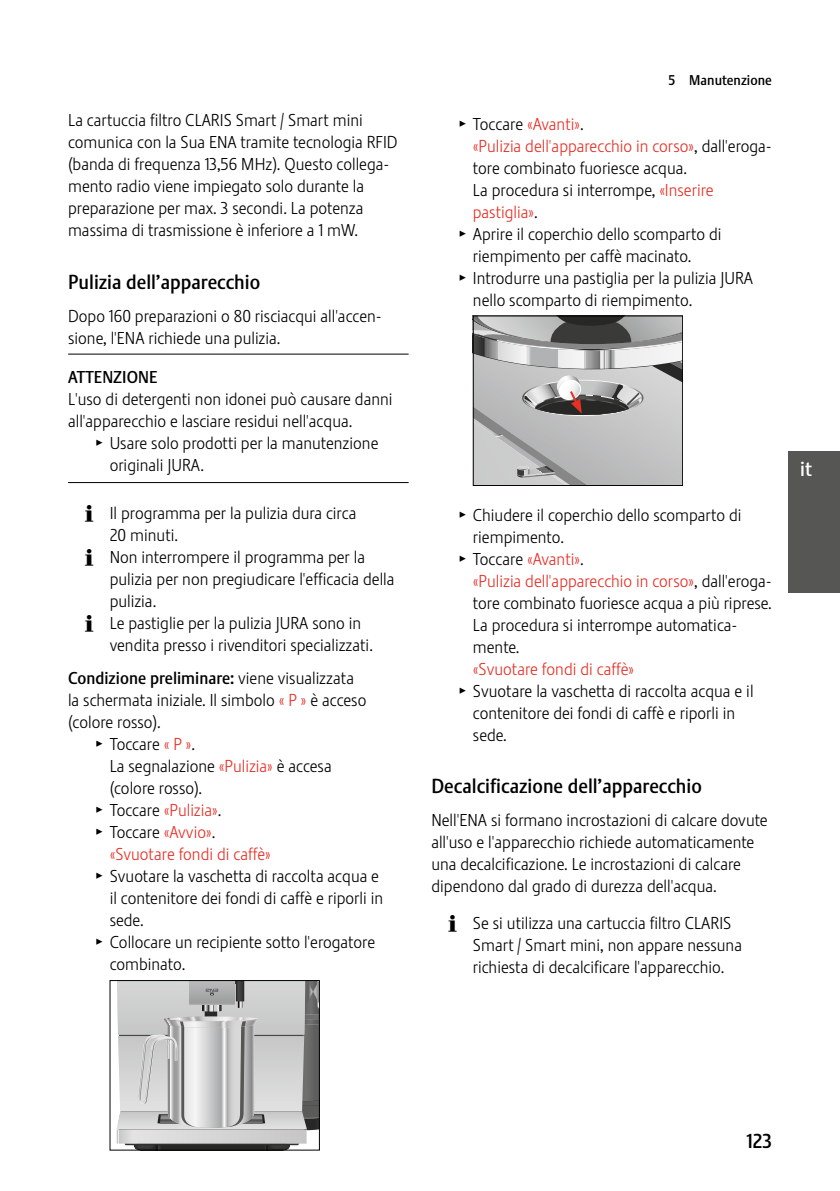
<style>
.page{position:relative;width:840px;height:1191px;background:#fff}
.page>*{position:absolute;margin:0;border:0;box-sizing:border-box;transform-origin:0 0}
.t1{font:20px "Stalemate Pro 2 J Medium";color:#000}
.t2{font:20px "Stalemate LF";color:#fff}
.t3{font:17px/22px "Stalemate Pro 2 J Light";color:#000}
.t4{font:17px "Stalemate Pro 2 J Light";color:#e63026}
.t5{font:17px "Stalemate Pro 2 J Medium";color:#000}
.t6{font:14px "Stalemate Pro 2 J Medium";color:#000}
.s1{font-family:"Jura Pict 2006"}
.s2{font-family:"Stalemate Pro 2 J Light"}
.s3{color:#e63026}
.s4{font-family:"Jura Pict 2006";color:#000}
.s5{color:#000}
</style>
<div class="page">
<div style="left:788px;top:451px;width:51px;height:141px;background:#565655"></div>
<hr style="left:68px;top:353px;width:340px;height:1px;background:#000">
<hr style="left:68px;top:482px;width:340px;height:1px;background:#000">
<svg style="left:117px;top:982px;width:200px;height:166px;background:#c2c3c3"></svg>
<div style="left:110px;top:980px;width:209px;height:170px;border:1px solid #000"></div>
<svg style="left:472px;top:316px;width:210px;height:170px;background:#aeaeae"></svg>
<p class="t3" style="left:68px;top:109px;width:331px">La cartuccia filtro CLARIS Smart / Smart mini comunica con la Sua ENA tramite tecnologia RFID (banda di frequenza 13,56 MHz). Questo collega&shy;mento radio viene impiegato solo durante la preparazione per max. 3 secondi. La potenza massima di trasmissione è inferiore a 1 mW.</p>
<p class="t1" style="left:68px;top:269px;width:193px">Pulizia dell’apparecchio</p>
<p class="t3" style="left:68px;top:305px;width:314px">Dopo 160 preparazioni o 80 risciacqui all'accen&shy;sione, l'ENA richiede una pulizia.</p>
<p class="t5" style="left:68px;top:367px;width:91px">ATTENZIONE</p>
<p class="t3" style="left:68px;top:388px;width:326px">L'uso di detergenti non idonei può causare danni all'apparecchio e lasciare residui nell'acqua.</p>
<p class="t3" style="left:110px;top:432px;width:270px;text-indent:-13px"><span class="s1">T</span> Usare solo prodotti per la manutenzione originali JURA.</p>
<p class="t3" style="left:85px;top:502px;width:272px"><span class="s1">E</span> Il programma per la pulizia dura circa</p>
<p class="t3" style="left:110px;top:524px;width:70px">20 minuti.</p>
<p class="t3" style="left:85px;top:546px;width:281px"><span class="s1">E</span> Non interrompere il programma per la</p>
<p class="t3" style="left:110px;top:568px;width:286px">pulizia per non pregiudicare l'efficacia della</p>
<p class="t3" style="left:110px;top:590px;width:48px">pulizia.</p>
<p class="t3" style="left:85px;top:612px;width:277px"><span class="s1">E</span> Le pastiglie per la pulizia JURA sono in</p>
<p class="t3" style="left:110px;top:634px;width:265px">vendita presso i rivenditori specializzati.</p>
<p class="t5" style="left:68px;top:668px;width:287px">Condizione preliminare: <span class="s2">viene visualizzata</span></p>
<p class="t3" style="left:68px;top:689px;width:299px">la schermata iniziale. Il simbolo <span class="s3">« P »</span> è acceso</p>
<p class="t3" style="left:68px;top:711px;width:94px">(colore rosso).</p>
<p class="t3" style="left:96px;top:733px;width:100px"><span class="s1">T</span> Toccare <span class="s3">« P »</span>.</p>
<p class="t3" style="left:110px;top:755px;width:223px">La segnalazione <span class="s3">«Pulizia»</span> è accesa</p>
<p class="t3" style="left:110px;top:777px;width:94px">(colore rosso).</p>
<p class="t4" style="left:96px;top:800px;width:126px"><span class="s4">T</span> <span class="s5">Toccare</span> «Pulizia»<span class="s5">.</span></p>
<p class="t3" style="left:96px;top:821px;width:120px"><span class="s1">T</span> Toccare <span class="s3">«Avvio»</span>.</p>
<p class="t4" style="left:110px;top:844px;width:163px">«Svuotare fondi di caffè»</p>
<p class="t3" style="left:96px;top:865px;width:284px"><span class="s1">T</span> Svuotare la vaschetta di raccolta acqua e</p>
<p class="t3" style="left:110px;top:887px;width:275px">il contenitore dei fondi di caffè e riporli in</p>
<p class="t3" style="left:110px;top:909px;width:35px">sede.</p>
<p class="t3" style="left:96px;top:931px;width:280px"><span class="s1">T</span> Collocare un recipiente sotto l'erogatore</p>
<p class="t3" style="left:110px;top:953px;width:77px">combinato.</p>
<p class="t6" style="left:668px;top:72px;width:105px">5 Manutenzione</p>
<p class="t3" style="left:459px;top:113px;width:125px"><span class="s1">T</span> Toccare <span class="s3">«Avanti»</span>.</p>
<p class="t4" style="left:472px;top:136px;width:300px">«Pulizia dell'apparecchio in corso»<span class="s5">, dall'eroga-</span></p>
<p class="t3" style="left:472px;top:157px;width:215px">tore combinato fuoriesce acqua.</p>
<p class="t3" style="left:472px;top:179px;width:242px">La procedura si interrompe, <span class="s3">«Inserire</span></p>
<p class="t4" style="left:472px;top:202px;width:66px">pastiglia»<span class="s5">.</span></p>
<p class="t3" style="left:459px;top:223px;width:263px"><span class="s1">T</span> Aprire il coperchio dello scomparto di</p>
<p class="t3" style="left:472px;top:245px;width:220px">riempimento per caffè macinato.</p>
<p class="t3" style="left:459px;top:267px;width:295px"><span class="s1">T</span> Introdurre una pastiglia per la pulizia JURA</p>
<p class="t3" style="left:472px;top:289px;width:221px">nello scomparto di riempimento.</p>
<p class="t3" style="left:459px;top:503px;width:283px"><span class="s1">T</span> Chiudere il coperchio dello scomparto di</p>
<p class="t3" style="left:472px;top:525px;width:92px">riempimento.</p>
<p class="t3" style="left:459px;top:547px;width:125px"><span class="s1">T</span> Toccare <span class="s3">«Avanti»</span>.</p>
<p class="t4" style="left:472px;top:570px;width:300px">«Pulizia dell'apparecchio in corso»<span class="s5">, dall'eroga-</span></p>
<p class="t3" style="left:472px;top:591px;width:300px">tore combinato fuoriesce acqua a più riprese.</p>
<p class="t3" style="left:472px;top:613px;width:265px">La procedura si interrompe automatica-</p>
<p class="t3" style="left:472px;top:635px;width:48px">mente.</p>
<p class="t4" style="left:472px;top:658px;width:163px">«Svuotare fondi di caffè»</p>
<p class="t3" style="left:459px;top:679px;width:295px"><span class="s1">T</span> Svuotare la vaschetta di raccolta acqua e il</p>
<p class="t3" style="left:472px;top:701px;width:263px">contenitore dei fondi di caffè e riporli in</p>
<p class="t3" style="left:472px;top:723px;width:35px">sede.</p>
<p class="t1" style="left:431px;top:774px;width:272px">Decalcificazione dell’apparecchio</p>
<p class="t3" style="left:431px;top:809px;width:338px">Nell'ENA si formano incrostazioni di calcare dovute all'uso e l'apparecchio richiede automaticamente una decalcificazione. Le incrostazioni di calcare dipendono dal grado di durezza dell'acqua.</p>
<p class="t3" style="left:472px;top:912px;width:270px;text-indent:-24px"><span class="s1">E</span> Se si utilizza una cartuccia filtro CLARIS<br>Smart / Smart mini, non appare nessuna richiesta di decalcificare l'apparecchio.</p>
<p class="t2" style="left:799px;top:457px;width:13px">it</p>
<p class="t1" style="left:746px;top:1129px;width:27px">123</p>
</div>
